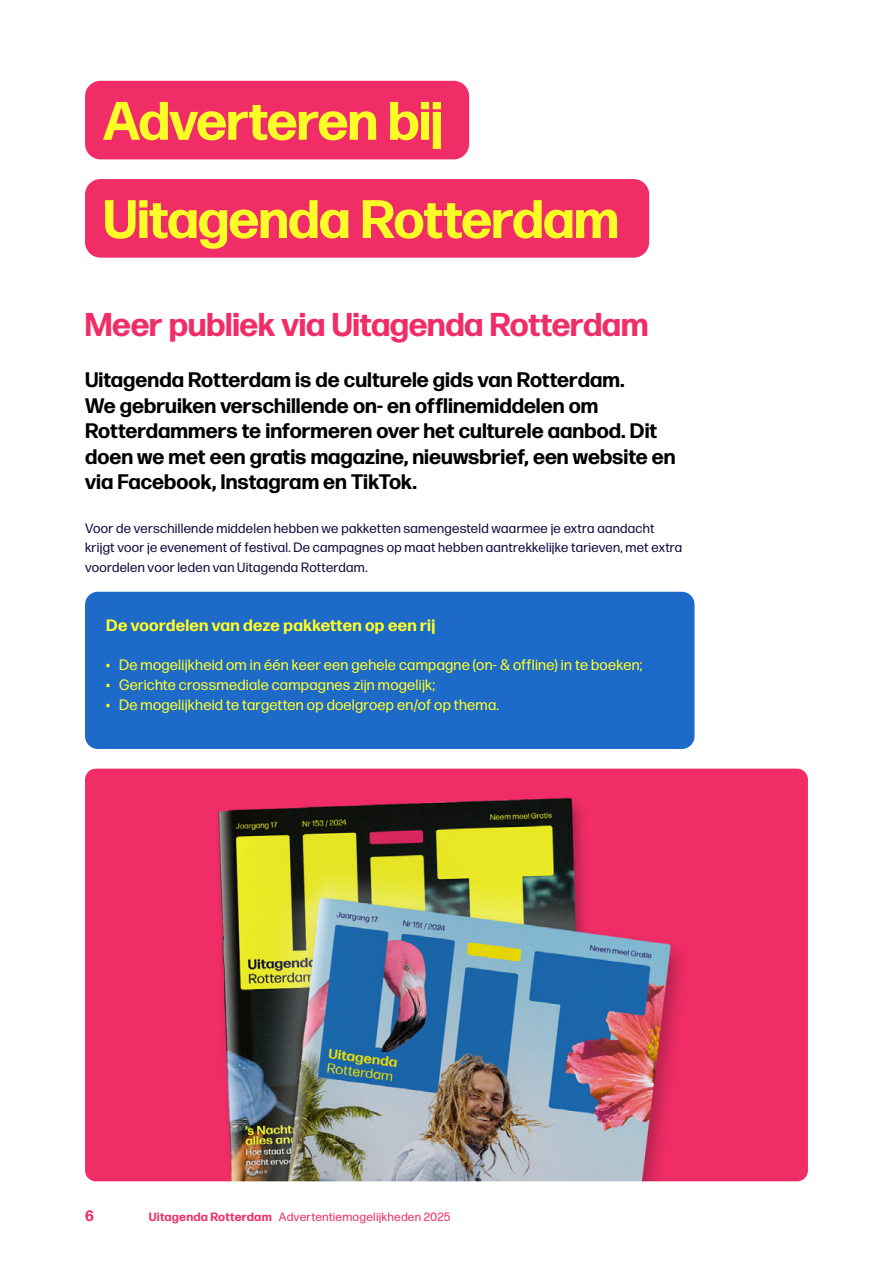
<style>
.page{position:relative;width:893px;height:1263px;background:#fff}
.page>*{position:absolute;margin:0;border:0;box-sizing:border-box;transform-origin:0 0}
.t1{font:700 54px/98.2px "Forma DJR Display";letter-spacing:.01em;color:#ffff28}
.t2{font:700 33px "Forma DJR Display";letter-spacing:.01em;color:#f02d67}
.t3{font:700 21px/25.5px "Forma DJR Text";color:#000}
.t4{font:700 16.5px "Forma DJR Text";letter-spacing:.015em;color:#ffff28}
.t5{font:15px "Forma DJR Text";letter-spacing:.02em;color:#ffff28}
.t6{font:700 15px "Forma DJR Text";color:#f02d67}
.t7{font:13.5px/19.6px "Forma DJR Text";letter-spacing:.02em;color:#100e41}
.t8{font:12px "Forma DJR Micro";letter-spacing:.015em;color:#f02d67}
.s1{font-weight:700}
</style>
<div class="page">
<div style="left:85px;top:592px;width:609px;height:157px;background:#1e6ac9;border-radius:13px"></div>
<img style="left:85px;top:769px;width:723px;height:412px">
<div style="left:85px;top:81px;width:384px;height:78px;background:#f02d67;border-radius:15px"></div>
<div style="left:85px;top:179px;width:564px;height:79px;background:#f02d67;border-radius:15px"></div>
<h1 class="t1" style="left:104px;top:71px;width:516px">Adverteren bij<br>Uitagenda Rotterdam</h1>
<h2 class="t2" style="left:85px;top:304px;width:564px">Meer publiek via Uitagenda Rotterdam</h2>
<p class="t3" style="left:85px;top:367px;width:592px">Uitagenda Rotterdam is de culturele gids van Rotterdam.<br>We gebruiken verschillende on- en offlinemiddelen om Rotterdammers te informeren over het culturele aanbod. Dit doen we met een gratis magazine, nieuwsbrief, een website en via Facebook, Instagram en TikTok.</p>
<p class="t7" style="left:85px;top:518px;width:599px">Voor de verschillende middelen hebben we pakketten samengesteld waarmee je extra aandacht krijgt voor je evenement of festival. De campagnes op maat hebben aantrekkelijke tarieven, met extra voordelen voor leden van Uitagenda Rotterdam.</p>
<p class="t4" style="left:106px;top:615px;width:330px">De voordelen van deze pakketten op een rij</p>
<p class="t5" style="left:106px;top:656px;width:537px">• De mogelijkheid om in één keer een gehele campagne (on- &amp; offline) in te boeken;</p>
<p class="t5" style="left:106px;top:675px;width:330px">• Gerichte crossmediale campagnes zijn mogelijk;</p>
<p class="t5" style="left:106px;top:695px;width:394px">• De mogelijkheid te targetten op doelgroep en/of op thema.</p>
<p class="t6" style="left:85px;top:1206px;width:10px">6</p>
<p class="t8" style="left:149px;top:1209px;width:303px"><span class="s1">Uitagenda Rotterdam</span> Advertentiemogelijkheden 2025</p>
</div>
